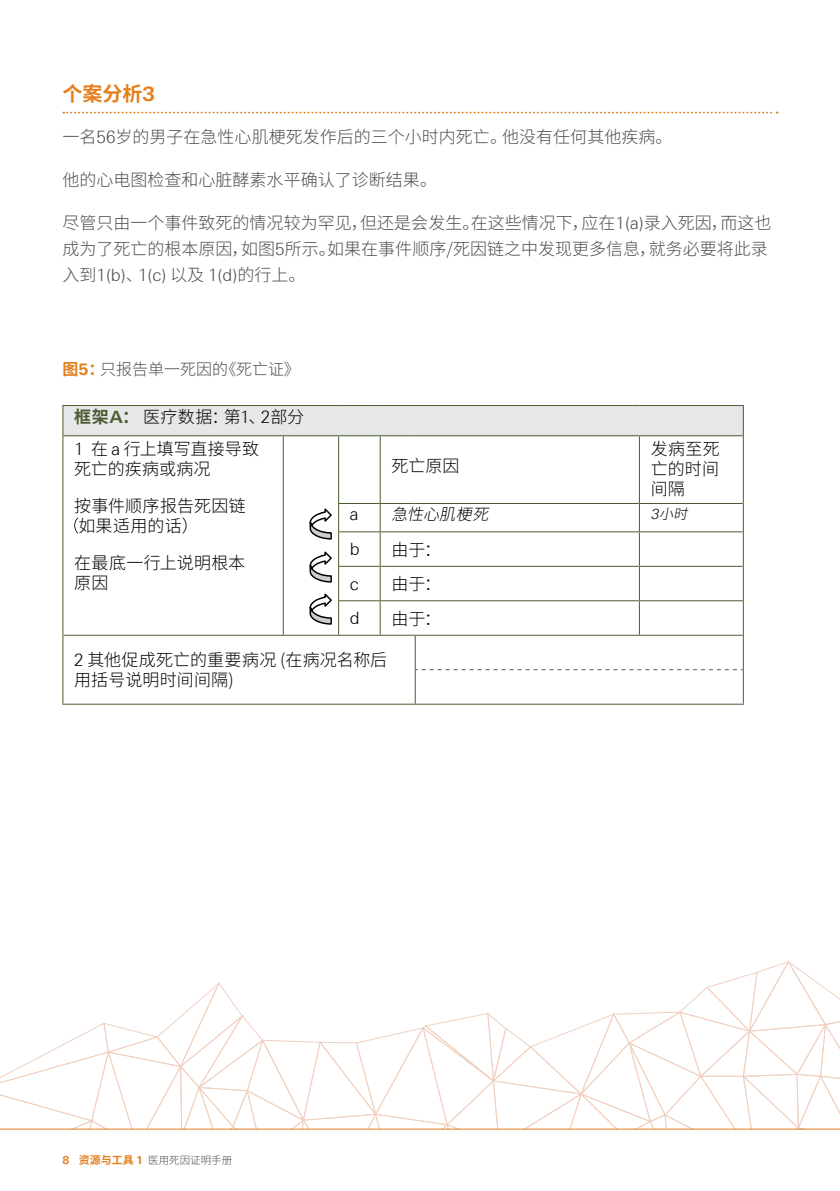
<style>
.page{position:relative;width:840px;height:1191px;background:#fff}
.page>*{position:absolute;margin:0;border:0;box-sizing:border-box;transform-origin:0 0}
.t1{font:700 20px "Source Han Sans CN";color:#e37f1c}
.t2{font:300 17px/26px "Source Han Sans CN";color:#4d4d4f}
.t3{font:300 17px/20px "Source Han Sans CN";letter-spacing:.005em;color:#000}
.t4{font:300 17px "Linotype Univers 330";color:#4d4d4f}
.t5{font:300 17px "Linotype Univers 330";color:#000}
.t6{font:300 16px "Source Han Sans CN";color:#4d4d4f}
.t7{font:italic 300 16px "Source Han Sans CN";color:#000}
.t8{font:italic 300 14px "Source Han Sans CN";color:#000}
.t9{font:300 10.4px "Source Han Sans CN";color:#4d4d4f}
.s1{font-family:"Linotype Univers 630"}
.s2{font-family:"Linotype Univers 330"}
.s3{font-family:"Source Han Sans CN"}
.s4{font-weight:700;color:#e37f1c}
.s5{font-family:"Linotype Univers 630";font-weight:700;color:#e37f1c}
.s6{font-weight:700;color:#4a5d32}
.s7{font-family:"Linotype Univers 630";font-weight:700;color:#4a5d32}
.s8{font-family:"Linotype Univers 630";font-weight:700;font-size:11px;color:#e37f1c}
.s9{font-weight:700;font-size:11px;color:#e37f1c}
</style>
<div class="page">
<svg style="left:63px;top:112px;width:714px;height:2px"></svg>
<svg style="left:0;top:960px;width:839px;height:170px"></svg>
<hr style="left:0;top:1128px;width:839px;height:1px;background:#e37f1c">
<div style="left:63px;top:405px;width:679px;height:31px;background:#e6e7e8"></div>
<hr style="left:62px;top:405px;width:221px;height:1px;background:#4a5d32">
<hr style="left:62px;top:406px;width:1px;height:30px;background:#4a5d32">
<hr style="left:283px;top:405px;width:55px;height:1px;background:#4a5d32">
<hr style="left:338px;top:405px;width:42px;height:1px;background:#4a5d32">
<hr style="left:380px;top:405px;width:35px;height:1px;background:#4a5d32">
<hr style="left:415px;top:405px;width:224px;height:1px;background:#4a5d32">
<hr style="left:639px;top:405px;width:104px;height:1px;background:#4a5d32">
<hr style="left:742px;top:406px;width:1px;height:30px;background:#4a5d32">
<hr style="left:62px;top:436px;width:1px;height:67px;background:#4a5d32">
<svg style="left:62px;top:503px;width:1px;height:29px"></svg>
<hr style="left:62px;top:532px;width:1px;height:34px;background:#4a5d32">
<hr style="left:62px;top:566px;width:1px;height:35px;background:#4a5d32">
<hr style="left:62px;top:601px;width:1px;height:34px;background:#4a5d32">
<hr style="left:742px;top:436px;width:1px;height:67px;background:#4a5d32">
<svg style="left:742px;top:503px;width:1px;height:29px"></svg>
<hr style="left:742px;top:532px;width:1px;height:34px;background:#4a5d32">
<hr style="left:742px;top:566px;width:1px;height:35px;background:#4a5d32">
<hr style="left:742px;top:601px;width:1px;height:34px;background:#4a5d32">
<hr style="left:62px;top:635px;width:1px;height:34px;background:#4a5d32">
<hr style="left:62px;top:669px;width:1px;height:34px;background:#4a5d32">
<hr style="left:62px;top:703px;width:221px;height:1px;background:#4a5d32">
<hr style="left:283px;top:703px;width:55px;height:1px;background:#4a5d32">
<hr style="left:338px;top:703px;width:42px;height:1px;background:#4a5d32">
<hr style="left:380px;top:703px;width:35px;height:1px;background:#4a5d32">
<hr style="left:742px;top:635px;width:1px;height:34px;background:#4a5d32">
<hr style="left:742px;top:669px;width:1px;height:34px;background:#4a5d32">
<hr style="left:415px;top:703px;width:224px;height:1px;background:#4a5d32">
<hr style="left:639px;top:703px;width:104px;height:1px;background:#4a5d32">
<hr style="left:63px;top:435px;width:220px;height:1px;background:#4a5d32">
<hr style="left:282px;top:436px;width:1px;height:67px;background:#4a5d32">
<svg style="left:282px;top:503px;width:1px;height:29px"></svg>
<hr style="left:282px;top:532px;width:1px;height:34px;background:#4a5d32">
<hr style="left:282px;top:566px;width:1px;height:35px;background:#4a5d32">
<hr style="left:282px;top:601px;width:1px;height:34px;background:#4a5d32">
<hr style="left:283px;top:435px;width:55px;height:1px;background:#4a5d32">
<hr style="left:338px;top:436px;width:1px;height:67px;background:#4a5d32">
<hr style="left:338px;top:435px;width:42px;height:1px;background:#4a5d32">
<hr style="left:379px;top:436px;width:1px;height:67px;background:#4a5d32">
<hr style="left:380px;top:435px;width:35px;height:1px;background:#4a5d32">
<hr style="left:415px;top:435px;width:224px;height:1px;background:#4a5d32">
<hr style="left:638px;top:436px;width:1px;height:67px;background:#4a5d32">
<hr style="left:639px;top:435px;width:103px;height:1px;background:#4a5d32">
<hr style="left:338px;top:503px;width:42px;height:1px;background:#4a5d32">
<svg style="left:379px;top:504px;width:1px;height:27px"></svg>
<hr style="left:380px;top:503px;width:35px;height:1px;background:#4a5d32">
<hr style="left:415px;top:503px;width:224px;height:1px;background:#4a5d32">
<svg style="left:638px;top:504px;width:1px;height:27px"></svg>
<hr style="left:639px;top:503px;width:103px;height:1px;background:#4a5d32">
<hr style="left:338px;top:532px;width:1px;height:34px;background:#4a5d32">
<hr style="left:338px;top:531px;width:42px;height:1px;background:#4a5d32">
<hr style="left:379px;top:532px;width:1px;height:34px;background:#4a5d32">
<hr style="left:380px;top:531px;width:35px;height:1px;background:#4a5d32">
<hr style="left:415px;top:531px;width:224px;height:1px;background:#4a5d32">
<hr style="left:638px;top:532px;width:1px;height:34px;background:#4a5d32">
<hr style="left:639px;top:531px;width:103px;height:1px;background:#4a5d32">
<hr style="left:338px;top:567px;width:1px;height:33px;background:#4a5d32">
<hr style="left:338px;top:566px;width:42px;height:1px;background:#4a5d32">
<hr style="left:379px;top:567px;width:1px;height:33px;background:#4a5d32">
<hr style="left:380px;top:566px;width:35px;height:1px;background:#4a5d32">
<hr style="left:415px;top:566px;width:224px;height:1px;background:#4a5d32">
<hr style="left:638px;top:567px;width:1px;height:33px;background:#4a5d32">
<hr style="left:639px;top:566px;width:103px;height:1px;background:#4a5d32">
<hr style="left:338px;top:601px;width:1px;height:34px;background:#4a5d32">
<hr style="left:338px;top:600px;width:42px;height:1px;background:#4a5d32">
<hr style="left:379px;top:601px;width:1px;height:34px;background:#4a5d32">
<hr style="left:380px;top:600px;width:35px;height:1px;background:#4a5d32">
<hr style="left:415px;top:600px;width:224px;height:1px;background:#4a5d32">
<hr style="left:638px;top:601px;width:1px;height:34px;background:#4a5d32">
<hr style="left:639px;top:600px;width:103px;height:1px;background:#4a5d32">
<hr style="left:63px;top:635px;width:220px;height:1px;background:#4a5d32">
<hr style="left:283px;top:635px;width:55px;height:1px;background:#4a5d32">
<hr style="left:338px;top:635px;width:42px;height:1px;background:#4a5d32">
<hr style="left:380px;top:635px;width:35px;height:1px;background:#4a5d32">
<hr style="left:414px;top:636px;width:1px;height:33px;background:#4a5d32">
<hr style="left:415px;top:635px;width:224px;height:1px;background:#4a5d32">
<hr style="left:639px;top:635px;width:103px;height:1px;background:#4a5d32">
<hr style="left:414px;top:669px;width:1px;height:34px;background:#4a5d32">
<svg style="left:415px;top:669px;width:327px;height:1px"></svg>
<svg style="left:74px;top:517px;width:4px;height:16px"></svg>
<svg style="left:309px;top:593px;width:23px;height:32px"></svg>
<svg style="left:309px;top:551px;width:23px;height:32px"></svg>
<svg style="left:309px;top:504px;width:30px;height:36px"></svg>
<p class="t1" style="left:62px;top:82px;width:94px">个案分析<span class="s1">3</span></p>
<p class="t2" style="left:62px;top:124px;width:611px">一名<span class="s2">56</span>岁的男子在急性心肌梗死发作后的三个小时内死亡。他没有任何其他疾病。</p>
<p class="t2" style="left:62px;top:167px;width:376px">他的心电图检查和心脏酵素水平确认了诊断结果。</p>
<p class="t2" style="left:62px;top:210px;width:710px">尽管只由一个事件致死的情况较为罕见，但还是会发生。在这些情况下，应在<span class="s2">1(a)</span>录入死因，而这也成为了死亡的根本原因，如图<span class="s2">5</span>所示。如果在事件顺序/死因链之中发现更多信息，就务必要将此录</p>
<p class="t4" style="left:62px;top:265px;width:244px"><span class="s3">入到</span>1(b)<span class="s3">、</span>1(c) <span class="s3">以及</span> 1(d)<span class="s3">的行上。</span></p>
<p class="t6" style="left:62px;top:360px;width:239px"><span class="s4">图</span><span class="s5">5</span><span class="s4">：</span>只报告单一死因的《死亡证》</p>
<p class="t3" style="left:74px;top:402px;width:231px;line-height:31.6px"><span class="s6">框架</span><span class="s7">A</span><span class="s6">：</span>医疗数据：第<span class="s2">1</span>、<span class="s2">2</span>部分<br><span class="s2">1</span> 在 <span class="s2">a</span> 行上填写直接导致</p>
<p class="t3" style="left:74px;top:450px;width:173px;line-height:37px">死亡的疾病或病况<br>按事件顺序报告死因链</p>
<p class="t3" style="left:74px;top:507px;width:172px;line-height:37px">如果适用的话）<br>在最底一行上说明根本</p>
<p class="t3" style="left:74px;top:573px;width:36px">原因</p>
<p class="t3" style="left:650px;top:439px;width:71px;text-align:justify">发病至死亡的时间间隔</p>
<p class="t3" style="left:391px;top:456px;width:69px">死亡原因</p>
<p class="t5" style="left:350px;top:504px;width:10px">a</p>
<p class="t7" style="left:391px;top:505px;width:106px">急性心肌梗死</p>
<p class="t8" style="left:650px;top:506px;width:45px"><span class="s2">3</span>小时</p>
<p class="t5" style="left:350px;top:539px;width:11px">b</p>
<p class="t3" style="left:391px;top:540px;width:51px">由于：</p>
<p class="t5" style="left:350px;top:573px;width:10px">c</p>
<p class="t3" style="left:391px;top:574px;width:51px">由于：</p>
<p class="t5" style="left:350px;top:608px;width:11px">d</p>
<p class="t3" style="left:391px;top:609px;width:51px">由于：</p>
<p class="t3" style="left:74px;top:650px;width:314px"><span class="s2">2</span> 其他促成死亡的重要病况 (在病况名称后用括号说明时间间隔)</p>
<p class="t9" style="left:62px;top:1154px;width:171px"><span class="s8">8</span> <span class="s9">资源与工具</span> <span class="s8">1</span> 医用死因证明手册</p>
</div>
